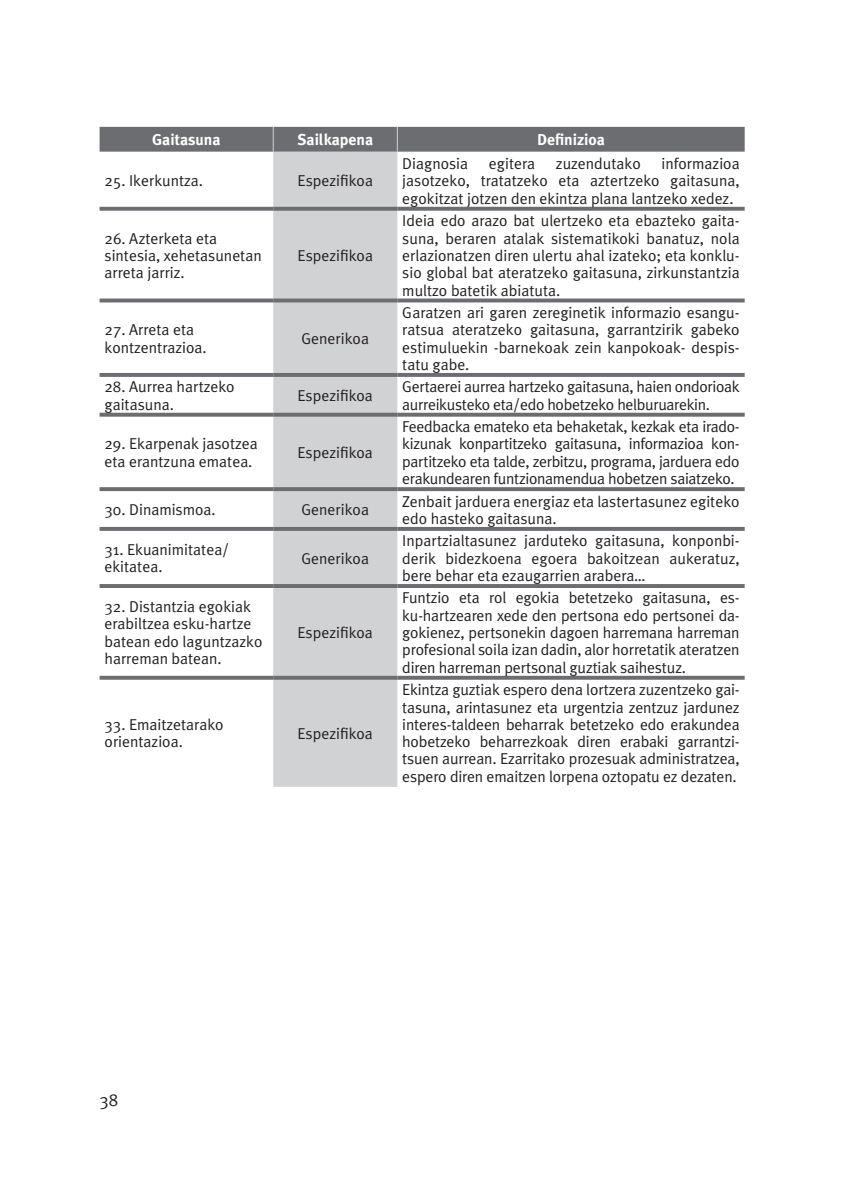
<style>
.page{position:relative;width:843px;height:1190px;background:#fff}
.page>*{position:absolute;margin:0;border:0;box-sizing:border-box;transform-origin:0 0}
.t1{font:17.5px "Meta Plus Normal";color:#231f20}
.t2{font:15.75px/17.3px "Meta Plus Normal";color:#231f20}
.t3{font:15.75px/17.3px "Meta Plus Normal";letter-spacing:-.02em;color:#231f20}
.t4{font:700 15.75px "Meta Plus";color:#fff}
</style>
<div class="page">
<svg style="left:100px;top:152px;width:644px;height:635px"></svg>
<div style="left:273px;top:152px;width:124px;height:635px;background:#d1d2d4"></div>
<svg style="left:100px;top:207px;width:173px;height:4px"></svg>
<svg style="left:273px;top:207px;width:124px;height:4px"></svg>
<svg style="left:397px;top:207px;width:347px;height:4px"></svg>
<hr style="left:100px;top:299px;width:173px;height:3px;background:#6c6d70">
<hr style="left:273px;top:299px;width:124px;height:3px;background:#6c6d70">
<hr style="left:397px;top:299px;width:347px;height:3px;background:#6c6d70">
<svg style="left:100px;top:373px;width:173px;height:4px"></svg>
<hr style="left:273px;top:373px;width:124px;height:4px;background:#6c6d70">
<svg style="left:397px;top:373px;width:347px;height:4px"></svg>
<svg style="left:100px;top:413px;width:173px;height:4px"></svg>
<svg style="left:273px;top:413px;width:124px;height:4px"></svg>
<svg style="left:397px;top:413px;width:347px;height:4px"></svg>
<svg style="left:100px;top:487px;width:173px;height:4px"></svg>
<svg style="left:273px;top:487px;width:124px;height:4px"></svg>
<svg style="left:397px;top:487px;width:347px;height:4px"></svg>
<svg style="left:100px;top:527px;width:173px;height:4px"></svg>
<hr style="left:273px;top:527px;width:124px;height:4px;background:#6c6d70">
<svg style="left:397px;top:527px;width:347px;height:4px"></svg>
<hr style="left:100px;top:584px;width:173px;height:4px;background:#6c6d70">
<hr style="left:273px;top:584px;width:124px;height:4px;background:#6c6d70">
<hr style="left:397px;top:584px;width:347px;height:4px;background:#6c6d70">
<svg style="left:100px;top:676px;width:173px;height:4px"></svg>
<svg style="left:273px;top:676px;width:124px;height:4px"></svg>
<svg style="left:397px;top:676px;width:347px;height:4px"></svg>
<div style="left:100px;top:127px;width:644px;height:25px;background:#6c6d70"></div>
<p class="t4" style="left:152px;top:131px;width:70px">Gaitasuna</p>
<p class="t4" style="left:297px;top:131px;width:77px">Sailkapena</p>
<p class="t4" style="left:537px;top:131px;width:69px">Definizioa</p>
<p class="t2" style="left:105px;top:172px;width:100px">25. Ikerkuntza.</p>
<p class="t2" style="left:297px;top:172px;width:77px">Espezifikoa</p>
<p class="t2" style="left:105px;top:229px;width:159px">26. Azterketa eta sintesia, xehetasunetan arreta jarriz.</p>
<p class="t2" style="left:297px;top:247px;width:77px">Espezifikoa</p>
<p class="t2" style="left:105px;top:321px;width:104px">27. Arreta eta kontzentrazioa.</p>
<p class="t2" style="left:301px;top:330px;width:69px">Generikoa</p>
<p class="t2" style="left:402px;top:155px;width:67px">Diagnosia</p>
<p class="t2" style="left:489px;top:155px;width:48px">egitera</p>
<p class="t2" style="left:556px;top:155px;width:86px">zuzendutako</p>
<p class="t2" style="left:402px;top:155px;width:339px;text-align:justify;text-indent:259px">informazioa jasotzeko, tratatzeko eta aztertzeko gaitasuna, egokitzat jotzen den ekintza plana lantzeko xedez.</p>
<p class="t2" style="left:402px;top:212px;width:339px;text-align:justify">Ideia edo arazo bat ulertzeko eta ebazteko gaita&shy;suna, beraren atalak sistematikoki banatuz, nola erlazionatzen diren ulertu ahal izateko; eta konklu&shy;sio global bat ateratzeko gaitasuna, zirkunstantzia multzo batetik abiatuta.</p>
<p class="t2" style="left:402px;top:304px;width:339px;text-align:justify">Garatzen ari garen zereginetik informazio esangu&shy;ratsua ateratzeko gaitasuna, garrantzirik gabeko estimuluekin -barnekoak zein kanpokoak- despis&shy;tatu gabe.</p>
<p class="t2" style="left:105px;top:378px;width:132px">28. Aurrea hartzeko gaitasuna.</p>
<p class="t2" style="left:297px;top:387px;width:77px">Espezifikoa</p>
<p class="t3" style="left:402px;top:378px;width:339px">Gertaerei aurrea hartzeko gaitasuna, haien ondorioak aurreikusteko eta/edo hobetzeko helburuarekin.</p>
<p class="t2" style="left:105px;top:435px;width:155px">29. Ekarpenak jasotzea eta erantzuna ematea.</p>
<p class="t2" style="left:297px;top:444px;width:77px">Espezifikoa</p>
<p class="t2" style="left:402px;top:418px;width:339px;text-align:justify">Feedbacka emateko eta behaketak, kezkak eta irado&shy;kizunak konpartitzeko gaitasuna, informazioa kon&shy;partitzeko eta talde, zerbitzu, programa, jarduera edo erakundearen funtzionamendua hobetzen saiatzeko.</p>
<p class="t2" style="left:105px;top:501px;width:113px">30. Dinamismoa.</p>
<p class="t2" style="left:301px;top:501px;width:69px">Generikoa</p>
<p class="t2" style="left:402px;top:492px;width:339px">Zenbait jarduera energiaz eta lastertasunez egiteko edo hasteko gaitasuna.</p>
<p class="t2" style="left:105px;top:541px;width:126px">31. Ekuanimitatea/ ekitatea.</p>
<p class="t2" style="left:301px;top:549px;width:69px">Generikoa</p>
<p class="t2" style="left:402px;top:532px;width:339px;text-align:justify">Inpartzialtasunez jarduteko gaitasuna, konponbi&shy;derik bidezkoena egoera bakoitzean aukeratuz, bere behar eta ezaugarrien arabera…</p>
<p class="t2" style="left:104px;top:598px;width:159px">32. Distantzia egokiak erabiltzea esku-hartze batean edo laguntzazko harreman batean.</p>
<p class="t2" style="left:297px;top:624px;width:77px">Espezifikoa</p>
<p class="t2" style="left:104px;top:715px;width:121px">33. Emaitzetarako orientazioa.</p>
<p class="t2" style="left:297px;top:724px;width:77px">Espezifikoa</p>
<p class="t2" style="left:402px;top:589px;width:339px;text-align:justify">Funtzio eta rol egokia betetzeko gaitasuna, es&shy;ku-hartzearen xede den pertsona edo pertsonei da&shy;gokienez, pertsonekin dagoen harremana harreman profesional soila izan dadin, alor horretatik ateratzen diren harreman pertsonal guztiak saihestuz.</p>
<p class="t2" style="left:402px;top:681px;width:339px;text-align:justify">Ekintza guztiak espero dena lortzera zuzentzeko gai&shy;tasuna, arintasunez eta urgentzia zentzuz jardunez interes-taldeen beharrak betetzeko edo erakundea hobetzeko beharrezkoak diren erabaki garrantzi&shy;tsuen aurrean. Ezarritako prozesuak administratzea, espero diren emaitzen lorpena oztopatu ez dezaten.</p>
<p class="t1" style="left:100px;top:1089px;width:20px">38</p>
</div>
